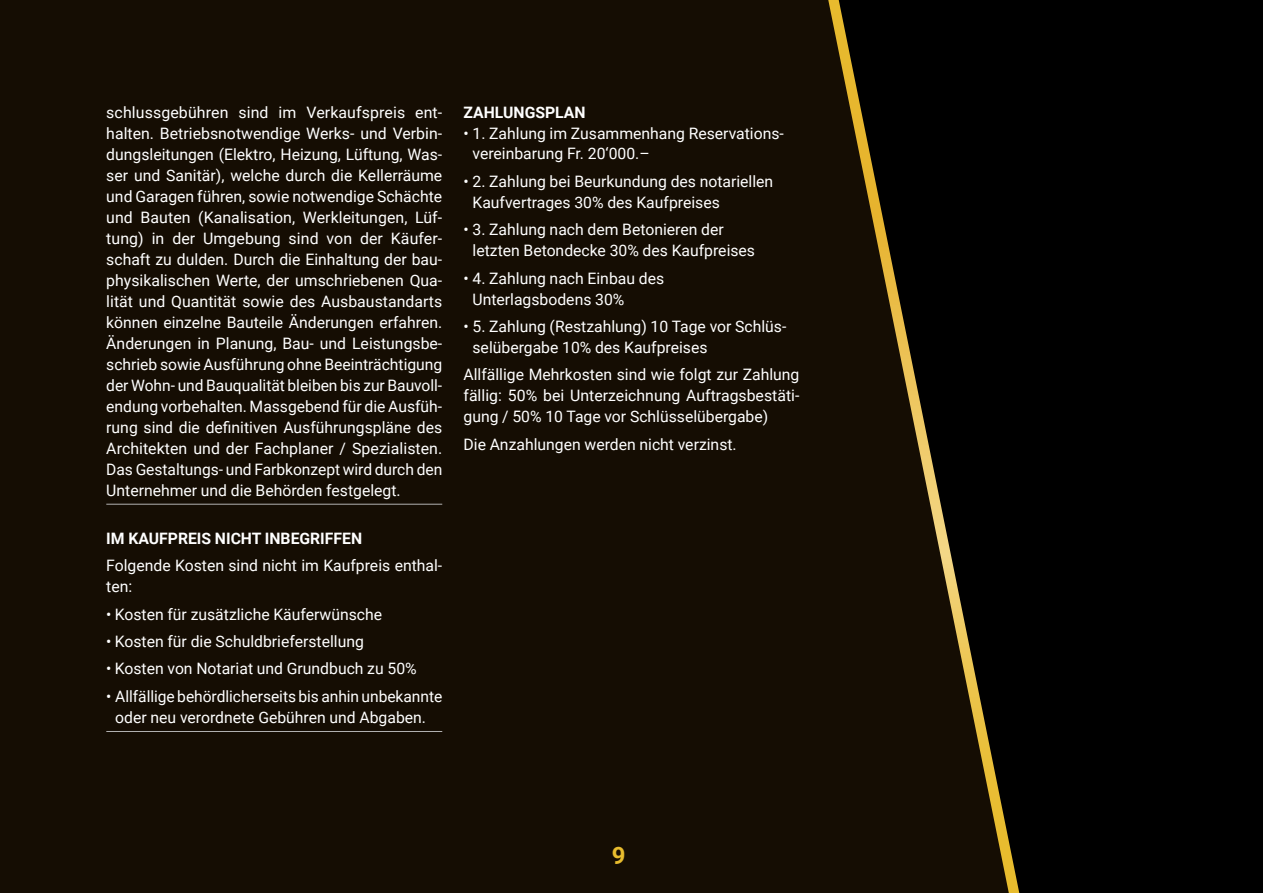
<style>
.page{position:relative;width:1263px;height:893px;background:#150d03}
.page>*{position:absolute;margin:0;border:0;box-sizing:border-box;transform-origin:0 0}
.t1{font:700 24px "Roboto";color:#e8bc2e}
.t2{font:15.75px/21px "Roboto";color:#fff}
.t3{font:700 15.75px "Roboto";color:#fff}
</style>
<div class="page">
<svg style="left:839px;top:0;width:424px;height:893px;fill:#000"></svg>
<hr style="left:106px;top:504px;width:336px;height:1px;background:#b3b2b2">
<hr style="left:106px;top:731px;width:336px;height:1px;background:#b3b2b2">
<p class="t2" style="left:106px;top:101px;width:338px;text-align:justify">schlussgebühren sind im Verkaufspreis ent&shy;halten. Betriebsnotwendige Werks- und Verbin&shy;dungsleitungen (Elektro, Heizung, Lüftung, Was&shy;ser und Sanitär), welche durch die Kellerräume und Garagen führen, sowie notwendige Schächte und Bauten (Kanalisation, Werkleitungen, Lüf&shy;tung) in der Umgebung sind von der Käufer&shy;schaft zu dulden. Durch die Einhaltung der bau&shy;physikalischen Werte, der umschriebenen Qua&shy;lität und Quantität sowie des Ausbaustandarts können einzelne Bauteile Änderungen erfahren.<br>Änderungen in Planung, Bau- und Leistungsbe&shy;schrieb sowie Ausführung ohne Beeinträchtigung der Wohn- und Bauqualität bleiben bis zur Bauvoll&shy;endung vorbehalten. Massgebend für die Ausfüh&shy;rung sind die definitiven Ausführungspläne des Architekten und der Fachplaner / Spezialisten.<br>Das Gestaltungs- und Farbkonzept wird durch den Unternehmer und die Behörden festgelegt.</p>
<p class="t3" style="left:106px;top:527px;width:257px">IM KAUFPREIS NICHT INBEGRIFFEN</p>
<p class="t2" style="left:106px;top:555px;width:337px">Folgende Kosten sind nicht im Kaufpreis enthal&shy;ten:</p>
<p class="t2" style="left:106px;top:603px;width:277px">• Kosten für zusätzliche Käuferwünsche</p>
<p class="t2" style="left:106px;top:630px;width:259px">• Kosten für die Schuldbrieferstellung</p>
<p class="t2" style="left:106px;top:658px;width:312px">• Kosten von Notariat und Grundbuch zu 50%</p>
<p class="t2" style="left:106px;top:685px;width:338px;text-align:center">• Allfällige behördlicherseits bis anhin unbekannte oder neu verordnete Gebühren und Abgaben.</p>
<p class="t3" style="left:463px;top:101px;width:124px">ZAHLUNGSPLAN</p>
<p class="t2" style="left:472px;top:122px;width:313px;text-indent:-9px">• 1. Zahlung im Zusammenhang Reservations&shy;vereinbarung Fr. 20‘000.–</p>
<p class="t2" style="left:472px;top:170px;width:302px;text-indent:-9px">• 2. Zahlung bei Beurkundung des notariellen<br>Kaufvertrages 30% des Kaufpreises</p>
<p class="t2" style="left:472px;top:219px;width:284px;text-indent:-9px">• 3. Zahlung nach dem Betonieren der letzten Betondecke 30% des Kaufpreises</p>
<p class="t2" style="left:472px;top:267px;width:193px;text-indent:-9px">• 4. Zahlung nach Einbau des<br>Unterlagsbodens 30%</p>
<p class="t2" style="left:472px;top:315px;width:315px;text-indent:-9px">• 5. Zahlung (Restzahlung) 10 Tage vor Schlüs&shy;selübergabe 10% des Kaufpreises</p>
<p class="t2" style="left:463px;top:364px;width:337px;text-align:justify">Allfällige Mehrkosten sind wie folgt zur Zahlung fällig: 50% bei Unterzeichnung Auftragsbestäti&shy;gung / 50% 10 Tage vor Schlüsselübergabe)</p>
<p class="t2" style="left:463px;top:433px;width:275px">Die Anzahlungen werden nicht verzinst.</p>
<h1 class="t1" style="left:612px;top:838px;width:15px">9</h1>
</div>
